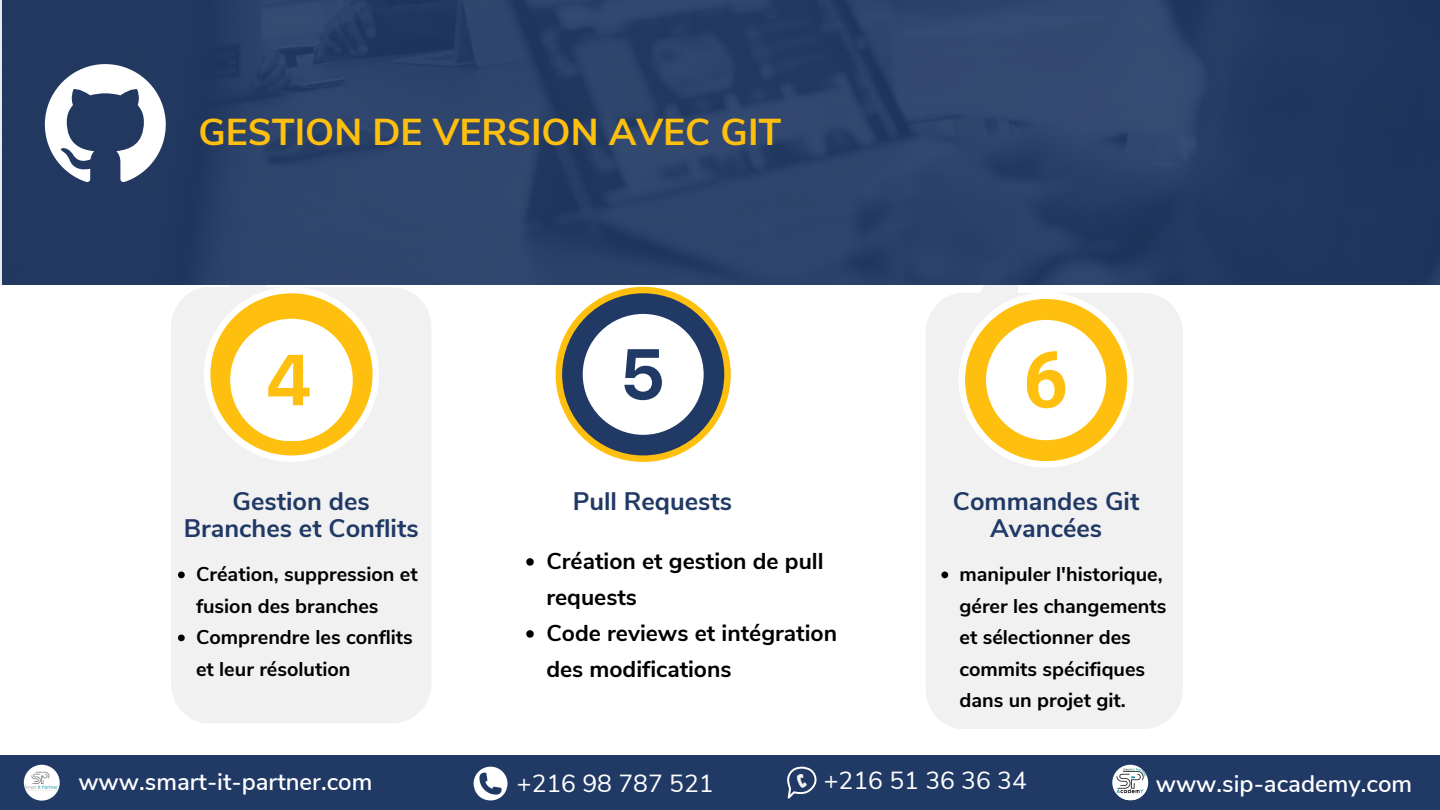
<style>
.page{position:relative;width:1440px;height:810px;background:#fff}
.page>*{position:absolute;margin:0;border:0;box-sizing:border-box;transform-origin:0 0}
.t1{font:700 37.4px "Nunito Sans";color:#febf0e}
.t2{font:700 25.3px/27.8px "Nunito Sans";color:#203965;text-align:center}
.t3{font:24.7px "Nunito Sans";color:#fff}
.t4{font:600 23.9px "Nunito Sans";color:#fff}
.t5{font:700 22.9px/36px "Nunito Sans";color:#000}
.t6{font:700 19.9px/31.5px "Nunito Sans";color:#000}
</style>
<div class="page">
<div style="left:171px;top:284px;width:260px;height:439px;background:#f2f1f2"></div>
<div style="left:926px;top:284px;width:257px;height:445px;background:#f2f1f2"></div>
<div style="left:204px;top:287px;width:175px;height:175px;background:#fff;border-radius:50%"></div>
<div style="left:210px;top:293px;width:163px;height:162px;background:#febf0e;border-radius:50%"></div>
<div style="left:556px;top:287px;width:175px;height:175px;background:#febf0e;border-radius:50%"></div>
<div style="left:562px;top:293px;width:162px;height:162px;background:#203965;border-radius:50%"></div>
<div style="left:959px;top:292px;width:175px;height:176px;background:#fff;border-radius:50%"></div>
<div style="left:965px;top:299px;width:162px;height:162px;background:#febf0e;border-radius:50%"></div>
<img style="left:0;top:0;width:1440px;height:284px">
<svg style="left:45px;top:64px;width:121px;height:118px"></svg>
<div style="left:0;top:755px;width:1440px;height:55px;background:#203965"></div>
<img style="left:24px;top:765px;width:36px;height:36px;border-radius:50%">
<img style="left:1112px;top:765px;width:36px;height:36px;border-radius:50%">
<svg style="left:787px;top:767px;width:30px;height:32px"></svg>
<svg style="left:474px;top:767px;width:33px;height:34px"></svg>
<svg style="left:230px;top:319px;width:122px;height:122px"></svg>
<svg style="left:583px;top:314px;width:120px;height:121px"></svg>
<svg style="left:986px;top:320px;width:120px;height:120px"></svg>
<svg style="left:178px;top:572px;width:7px;height:6px"></svg>
<svg style="left:178px;top:635px;width:7px;height:6px"></svg>
<svg style="left:526px;top:558px;width:8px;height:8px"></svg>
<svg style="left:526px;top:630px;width:8px;height:8px"></svg>
<svg style="left:941px;top:572px;width:7px;height:6px"></svg>
<p class="t1" style="left:199px;top:107px;width:584px">GESTION DE VERSION AVEC GIT</p>
<p class="t2" style="left:184px;top:488px;width:236px">Gestion des<br>Branches et Conflits</p>
<p class="t6" style="left:196px;top:559px;width:223px">Création, suppression et fusion des branches</p>
<p class="t6" style="left:196px;top:622px;width:218px">Comprendre les conflits et leur résolution</p>
<p class="t2" style="left:573px;top:488px;width:161px">Pull Requests</p>
<p class="t5" style="left:546px;top:544px;width:279px">Création et gestion de pull requests</p>
<p class="t5" style="left:546px;top:616px;width:292px">Code reviews et intégration des modifications</p>
<p class="t2" style="left:953px;top:488px;width:188px">Commandes Git<br>Avancées</p>
<p class="t6" style="left:959px;top:559px;width:209px">manipuler l'historique, gérer les changements et sélectionner des commits spécifiques dans un projet git.</p>
<p class="t4" style="left:78px;top:766px;width:295px">www.smart-it-partner.com</p>
<p class="t3" style="left:517px;top:767px;width:198px">+216 98 787 521</p>
<p class="t3" style="left:824px;top:764px;width:205px">+216 51 36 36 34</p>
<p class="t4" style="left:1156px;top:768px;width:258px">www.sip-academy.com</p>
</div>
